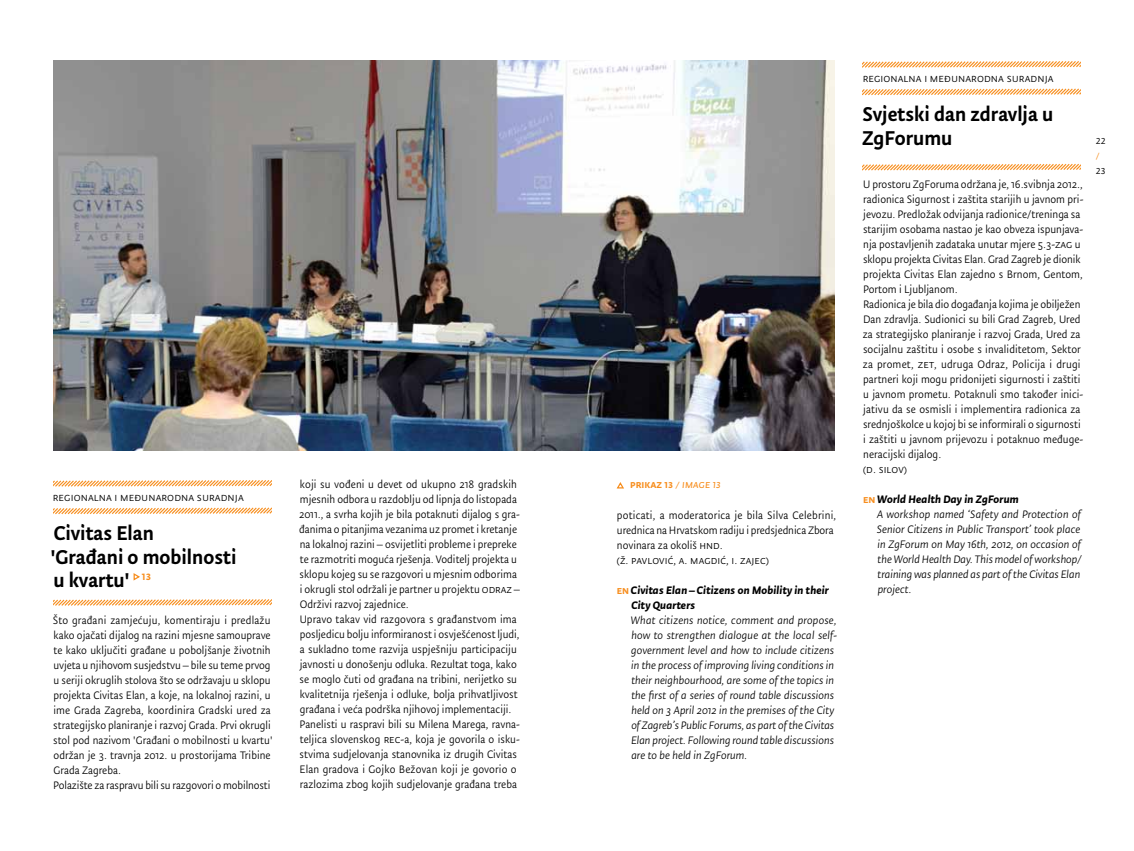
<style>
.page{position:relative;width:1134px;height:851px;background:#fff}
.page>*{position:absolute;margin:0;border:0;box-sizing:border-box;transform-origin:0 0}
.t1{font:500 22.5px/23.8px "Tempera Pro";color:#000}
.t2{font:12.5px "Tempera Pro Normal";letter-spacing:.01em;color:#000}
.t3{font:12.25px/15px "Tempera Pro Normal";color:#000}
.t4{font:italic 12.25px/15px "Tempera Pro Normal";color:#000;text-align:justify}
.t5{font:italic 700 12.25px/15px "Tempera Pro";letter-spacing:.01em;color:#000}
.t6{font:500 12.25px "Tempera Pro";letter-spacing:.01em;color:#f78e1e}
.t7{font:12.25px "Tempera Pro Normal";color:#f78e1e}
.s1{font-family:"Tempera Pro Book B Italic";font-weight:400}
.s2{font-weight:500;font-style:normal;color:#f78e1e}
</style>
<div class="page">
<svg style="left:53px;top:480px;width:218px;height:7px"></svg>
<svg style="left:53px;top:507px;width:218px;height:8px"></svg>
<svg style="left:133px;top:573px;width:7px;height:8px"></svg>
<svg style="left:53px;top:599px;width:218px;height:7px"></svg>
<svg style="left:863px;top:61px;width:218px;height:7px"></svg>
<svg style="left:863px;top:88px;width:218px;height:8px"></svg>
<svg style="left:863px;top:163px;width:218px;height:8px"></svg>
<img style="left:53px;top:60px;width:781px;height:390px">
<svg style="left:616px;top:482px;width:8px;height:7px"></svg>
<p class="t2" style="left:53px;top:490px;width:192px">regionalna i međunarodna suradnja</p>
<h1 class="t1" style="left:51px;top:521px;width:187px">Civitas Elan<br>'Građani o mobilnosti u kvartu' <sup>13</sup></h1>
<p class="t3" style="left:53px;top:612px;width:221px">Što građani zamjećuju, komentiraju i predlažu kako ojačati dijalog na razini mjesne samouprave te kako uključiti građane u poboljšanje životnih uvjeta u njihovom susjedstvu – bile su teme prvog u seriji okruglih stolova što se održavaju u sklopu projekta Civitas Elan, a koje, na lokalnoj razini, u ime Grada Zagreba, koordinira Gradski ured za strategijsko planiranje i razvoj Grada. Prvi okrugli stol pod nazivom 'Građani o mobilnosti u kvartu' održan je 3. travnja 2012. u prostorijama Tribine Grada Zagreba.<br>Polazište za raspravu bili su razgovori o mobilnosti</p>
<p class="t3" style="left:299px;top:477px;width:223px">koji su vođeni u devet od ukupno 218 gradskih mjesnih odbora u razdoblju od lipnja do listopada 2011., a svrha kojih je bila potaknuti dijalog s gra&shy;đanima o pitanjima vezanima uz promet i kretanje na lokalnoj razini – osvijetliti probleme i prepreke te razmotriti moguća rješenja. Voditelj projekta u sklopu kojeg su se razgovori u mjesnim odborima i okrugli stol održali je partner u projektu odraz – Održivi razvoj zajednice.<br>Upravo takav vid razgovora s građanstvom ima posljedicu bolju informiranost i osvješćenost ljudi, a sukladno tome razvija uspješniju participaciju javnosti u donošenju odluka. Rezultat toga, kako se moglo čuti od građana na tribini, nerijetko su kvalitetnija rješenja i odluke, bolja prihvatljivost građana i veća podrška njihovoj implementaciji.<br>Panelisti u raspravi bili su Milena Marega, ravna&shy;teljica slovenskog rec-a, koja je govorila o isku&shy;stvima sudjelovanja stanovnika iz drugih Civitas Elan gradova i Gojko Bežovan koji je govorio o razlozima zbog kojih sudjelovanje građana treba</p>
<p class="t6" style="left:630px;top:477px;width:92px">prikaz 13 <span class="s1">/ image 13</span></p>
<p class="t3" style="left:616px;top:507px;width:221px">poticati, a moderatorica je bila Silva Celebrini, urednica na Hrvatskom radiju i predsjednica Zbora novinara za okoliš hnd.<br>(ž. pavlović, a. magdić, i. zajec)</p>
<p class="t5" style="left:631px;top:582px;width:199px;text-indent:-15px"><span class="s2">en</span> Civitas Elan – Citizens on Mobility in their<br>City Quarters</p>
<p class="t4" style="left:631px;top:612px;width:208px;text-align:left">What citizens notice, comment and propose, how to strengthen dialogue at the local self&shy;government level and how to include citizens in the process of improving living conditions in their neighbourhood, are some of the topics in the first of a series of round table discussions held on 3 April 2012 in the premises of the City of Zagreb’s Public Forums, as part of the Civitas Elan project. Following round table discussions are to be held in ZgForum.</p>
<p class="t2" style="left:863px;top:71px;width:192px">regionalna i međunarodna suradnja</p>
<h1 class="t1" style="left:862px;top:102px;width:193px">Svjetski dan zdravlja u<br>ZgForumu</h1>
<p class="t3" style="left:863px;top:177px;width:222px">U prostoru ZgForuma održana je, 16.svibnja 2012., radionica Sigurnost i zaštita starijih u javnom pri&shy;jevozu. Predložak odvijanja radionice/treninga sa starijim osobama nastao je kao obveza ispunjava&shy;nja postavljenih zadataka unutar mjere 5.3-zag u sklopu projekta Civitas Elan. Grad Zagreb je dionik projekta Civitas Elan zajedno s Brnom, Gentom, Portom i Ljubljanom.<br>Radionica je bila dio događanja kojima je obilježen Dan zdravlja. Sudionici su bili Grad Zagreb, Ured za strategijsko planiranje i razvoj Grada, Ured za socijalnu zaštitu i osobe s invaliditetom, Sektor za promet, zet, udruga Odraz, Policija i drugi partneri koji mogu pridonijeti sigurnosti i zaštiti u javnom prometu. Potaknuli smo također inici&shy;jativu da se osmisli i implementira radionica za srednjoškolce u kojoj bi se informirali o sigurnosti i zaštiti u javnom prijevozu i potaknuo međuge&shy;neracijski dijalog.<br>(d. silov)</p>
<p class="t5" style="left:863px;top:492px;width:157px"><span class="s2">en</span> World Health Day in ZgForum</p>
<p class="t4" style="left:877px;top:507px;width:206px">A workshop named ‘Safety and Protection of Senior Citizens in Public Transport’ took place in ZgForum on May 16th, 2012, on occasion of the World Health Day. This model of workshop/ training was planned as part of the Civitas Elan project.</p>
<p class="t3" style="left:1096px;top:133px;width:11px">22</p>
<p class="t7" style="left:1096px;top:148px;width:5px">/</p>
<p class="t3" style="left:1096px;top:163px;width:11px">23</p>
</div>
